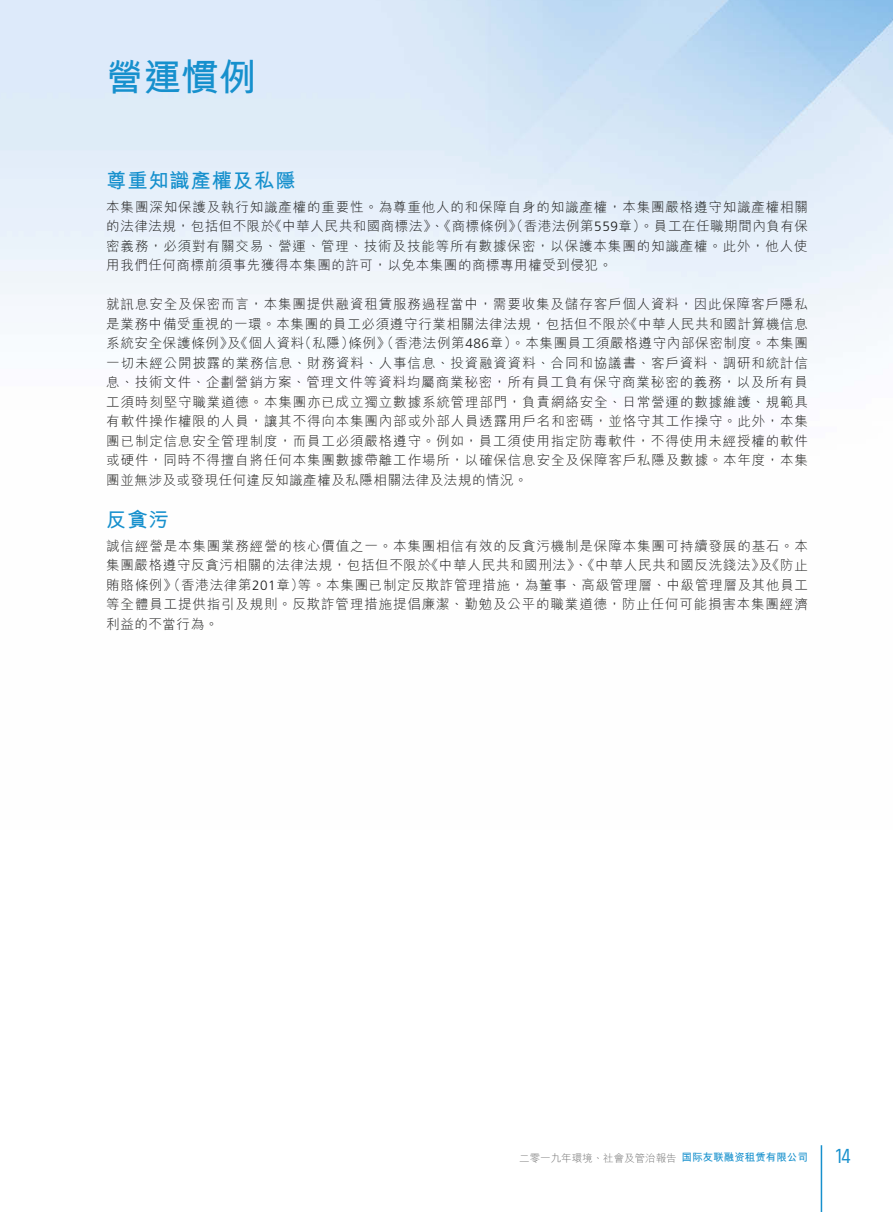
<style>
.page{position:relative;width:893px;height:1212px;background:#fff}
.page>*{position:absolute;margin:0;border:0;box-sizing:border-box;transform-origin:0 0}
.t1{font:700 37.5px "M Hei HK";color:#1690cd}
.t2{font:21px "Khand";color:#1690cd}
.t3{font:700 20.25px "M Hei HK";letter-spacing:.04em;color:#1690cd}
.t4{font:300 13.5px/19.5px "M Hei HK";letter-spacing:.065em;color:#1c1c1b;text-align:right}
.t5{font:300 13.5px/19.5px "M Hei HK";letter-spacing:.04em;color:#1c1c1b}
.t6{font:300 10.5px "M Hei HK";color:#6f6f6f}
.t7{font:700 10.5px "M Hei PRC";color:#1690cd}
.s1{font-family:"Frutiger LT Std"}
</style>
<div class="page">
<hr style="left:821px;top:1145px;width:1px;height:67px;background:#1690cd">
<h1 class="t1" style="left:106px;top:50px;width:151px">營運慣例</h1>
<h3 class="t3" style="left:106px;top:166px;width:191px">尊重知識產權及私隱</h3>
<p class="t4" style="left:106px;top:197px;width:703px">本集團深知保護及執行知識產權的重要性。為尊重他人的和保障自身的知識產權，本集團嚴格遵守知識產權相關《中華人民共和國商標法》、《商標條例》（香港法例第<span class="s1">559</span>章）。員工在任職期間內負有保</p>
<p class="t5" style="left:106px;top:216px;width:703px">的法律法規，包括但不限於<br>密義務，必須對有關交易、營運、管理、技術及技能等所有數據保密，以保護本集團的知識產權。此外，他人使用我們任何商標前須事先獲得本集團的許可，以免本集團的商標專用權受到侵犯。</p>
<p class="t4" style="left:106px;top:294px;width:703px">就訊息安全及保密而言，本集團提供融資租賃服務過程當中，需要收集及儲存客戶個人資料，因此保障客戶隱私《中華人民共和國計算機信息</p>
<p class="t4" style="left:348px;top:314px;width:461px;text-align:left;text-indent:-242px">是業務中備受重視的一環。本集團的員工必須遵守行業相關法律法規，包括但不限於<br>條例》（香港法例第<span class="s1">486</span>章）。本集團員工須嚴格遵守內部保密制度。本集團</p>
<p class="t4" style="left:298px;top:333px;width:57px">（私隱）</p>
<p class="t4" style="left:106px;top:333px;width:703px;text-align:left">系統安全保護條例 《及》 個人資料<br>一切未經公開披露的業務信息、財務資料、人事信息、投資融資資料、合同和協議書、客戶資料、調研和統計信息、技術文件、企劃營銷方案、管理文件等資料均屬商業秘密，所有員工負有保守商業秘密的義務，以及所有員工須時刻堅守職業道德。本集團亦已成立獨立數據系統管理部門，負責網絡安全、日常營運的數據維護、規範具有軟件操作權限的人員，讓其不得向本集團內部或外部人員透露用戶名和密碼，並恪守其工作操守。此外，本集團已制定信息安全管理制度，而員工必須嚴格遵守。例如，員工須使用指定防毒軟件，不得使用未經授權的軟件或硬件，同時不得擅自將任何本集團數據帶離工作場所，以確保信息安全及保障客戶私隱及數據。本年度，本集團並無涉及或發現任何違反知識產權及私隱相關法律及法規的情況。</p>
<h3 class="t3" style="left:106px;top:505px;width:64px">反貪污</h3>
<p class="t4" style="left:106px;top:535px;width:703px">誠信經營是本集團業務經營的核心價值之一。本集團相信有效的反貪污機制是保障本集團可持續發展的基石。本《中華人民共和國刑法》、《中華人民共和國反洗錢法 《及》 防止</p>
<p class="t4" style="left:106px;top:555px;width:703px;text-align:left">集團嚴格遵守反貪污相關的法律法規，包括但不限於<br>賄賂條例》（香港法律第<span class="s1">201</span>章 等）。本集團已制定反欺詐管理措施，為董事、高級管理層、中級管理層及其他員工等全體員工提供指引及規則。反欺詐管理措施提倡廉潔、勤勉及公平的職業道德，防止任何可能損害本集團經濟利益的不當行為。</p>
<p class="t7" style="left:682px;top:1152px;width:127px">国际友联融资租赁有限公司</p>
<p class="t6" style="left:519px;top:1150px;width:159px">二零一九年環境、社會及管治報告</p>
<h2 class="t2" style="left:836px;top:1143px;width:16px">14</h2>
</div>
